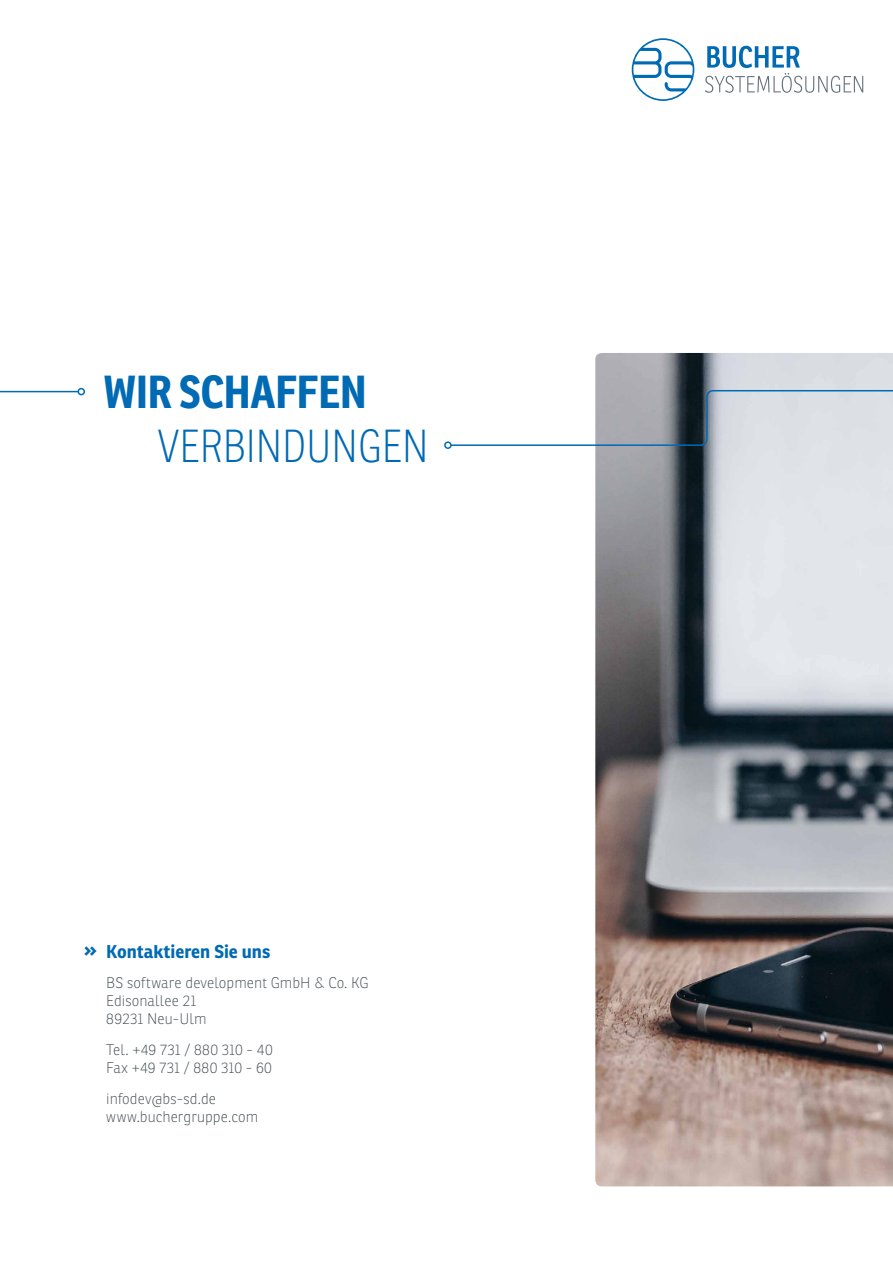
<style>
.page{position:relative;width:893px;height:1263px;background:#fff}
.page>*{position:absolute;margin:0;border:0;box-sizing:border-box;transform-origin:0 0}
.t1{font:100 45px "Ronnia Cond";color:#006ab4}
.t2{font:700 45px "Ronnia Cond";color:#006ab4}
.t3{font:700 21px "Ronnia";color:#006ab4}
.t4{font:700 18px "Ronnia";color:#006ab4}
.t5{font:100 15px/18px "Ronnia";letter-spacing:.005em;color:#485156}
</style>
<div class="page">
<img style="left:595px;top:353px;width:298px;height:833px">
<svg style="left:452px;top:389px;width:441px;height:58px"></svg>
<div style="left:444px;top:441px;width:8px;height:8px;border:2px solid #006ab4;border-radius:50%"></div>
<svg style="left:705px;top:46px;width:158px;height:47px"></svg>
<svg style="left:632px;top:38px;width:62px;height:63px"></svg>
<hr style="left:0;top:391px;width:78px;height:1px;background:#006ab4">
<div style="left:78px;top:388px;width:7px;height:7px;border:2px solid #006ab4;border-radius:50%"></div>
<h1 class="t2" style="left:104px;top:363px;width:264px">WIR SCHAFFEN</h1>
<h1 class="t1" style="left:158px;top:421px;width:272px">VERBINDUNGEN</h1>
<h2 class="t3" style="left:84px;top:936px;width:14px">»</h2>
<p class="t4" style="left:106px;top:940px;width:166px">Kontaktieren Sie uns</p>
<p class="t5" style="left:106px;top:974px;width:264px">BS software development GmbH &amp; Co. KG<br>Edisonallee 21<br>89231 Neu-Ulm</p>
<p class="t5" style="left:106px;top:1041px;width:168px">Tel. +49 731 / 880 310 - 40<br>Fax +49 731 / 880 310 - 60</p>
<p class="t5" style="left:106px;top:1089px;width:153px">infodev@bs-sd.de www.buchergruppe.com</p>
</div>
